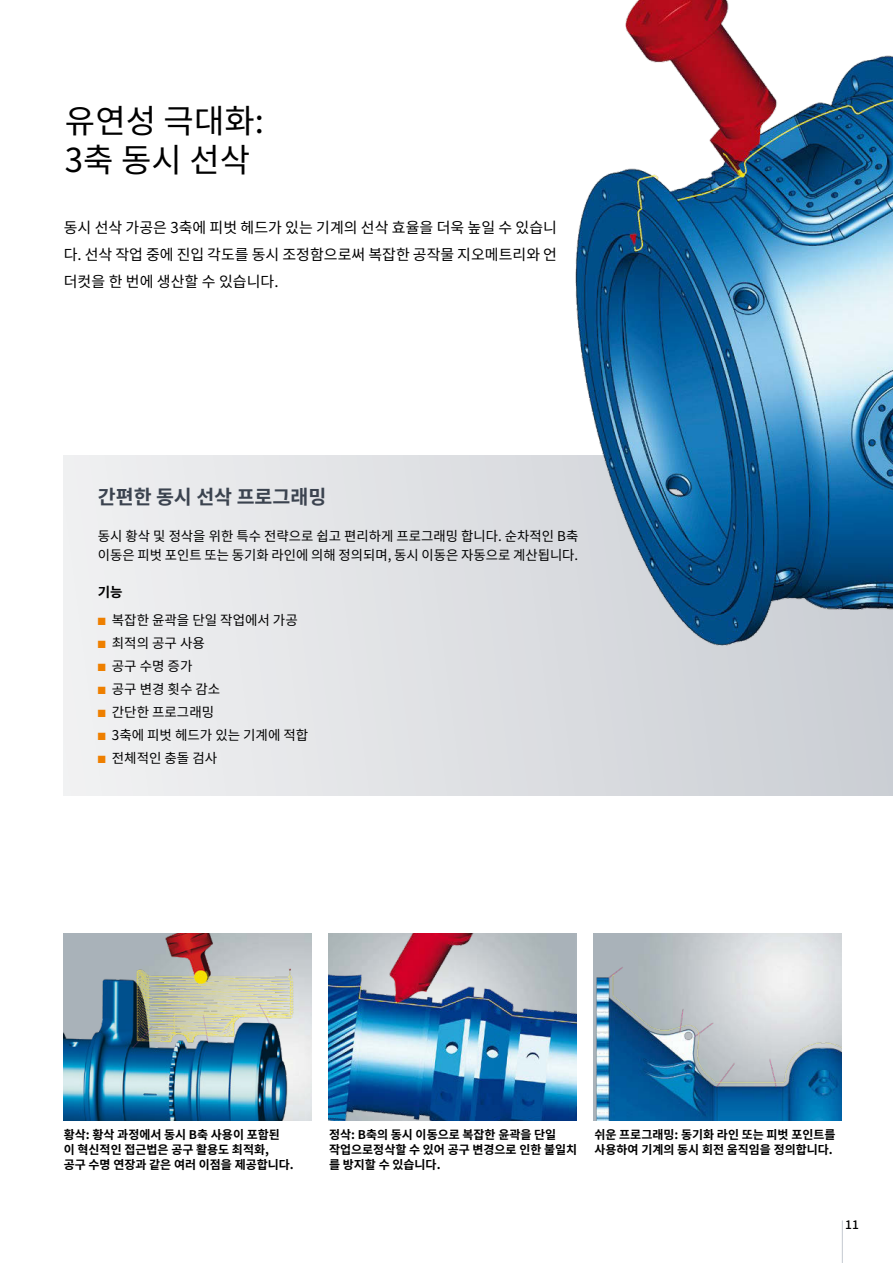
<style>
.page{position:relative;width:893px;height:1263px;background:#fff}
.page>*{position:absolute;margin:0;border:0;box-sizing:border-box;transform-origin:0 0}
.t1{font:33px/39.6px "Noto Sans CJ Kkr";color:#000}
.t2{font:700 19.5px "Noto Sans CJ Kkr";color:#3b434f}
.t3{font:15px/27px "Noto Sans CJ Kkr";color:#000;text-align:justify}
.t4{font:13.5px/18.8px "Noto Sans CJ Kkr";color:#000}
.t5{font:700 13.5px "Noto Sans CJ Kkr";color:#000}
.t6{font:700 12px/15px "Noto Sans CJ Kkr";color:#000}
.t7{font:500 12px "Noto Sans CJ Kkr";color:#000}
.s1{color:#ee7f00}
</style>
<div class="page">
<hr style="left:842px;top:1220px;width:1px;height:43px;background:#c5c9d0">
<div style="left:64px;top:455px;width:829px;height:340px;background:linear-gradient(to right,#f0f1f2,#caced4)"></div>
<img style="left:543px;top:0;width:350px;height:676px">
<img style="left:64px;top:933px;width:244px;height:187px">
<img style="left:329px;top:933px;width:248px;height:187px">
<img style="left:594px;top:960px;width:248px;height:160px">
<h1 class="t1" style="left:65px;top:101px;width:201px">유연성 극대화:<br>3축 동시 선삭</h1>
<p class="t3" style="left:64px;top:214px;width:495px">동시 선삭 가공은 3축에 피벗 헤드가 있는 기계의 선삭 효율을 더욱 높일 수 있습니 다. 선삭 작업 중에 진입 각도를 동시 조정함으로써 복잡한 공작물 지오메트리와 언 더컷을 한 번에 생산할 수 있습니다.</p>
<h2 class="t2" style="left:98px;top:485px;width:230px">간편한 동시 선삭 프로그래밍</h2>
<p class="t4" style="left:98px;top:527px;width:482px">동시 황삭 및 정삭을 위한 특수 전략으로 쉽고 편리하게 프로그래밍 합니다. 순차적인 B축 이동은 피벗 포인트 또는 동기화 라인에 의해 정의되며, 동시 이동은 자동으로 계산됩니다.</p>
<p class="t5" style="left:98px;top:585px;width:26px">기능</p>
<p class="t4" style="left:98px;top:610px;width:202px"><span class="s1">■</span> 복잡한 윤곽을 단일 작업에서 가공</p>
<p class="t4" style="left:98px;top:633px;width:109px"><span class="s1">■</span> 최적의 공구 사용</p>
<p class="t4" style="left:98px;top:656px;width:96px"><span class="s1">■</span> 공구 수명 증가</p>
<p class="t4" style="left:98px;top:679px;width:124px"><span class="s1">■</span> 공구 변경 횟수 감소</p>
<p class="t4" style="left:98px;top:702px;width:118px"><span class="s1">■</span> 간단한 프로그래밍</p>
<p class="t4" style="left:98px;top:725px;width:212px"><span class="s1">■</span> 3축에 피벗 헤드가 있는 기계에 적합</p>
<p class="t4" style="left:98px;top:748px;width:121px"><span class="s1">■</span> 전체적인 충돌 검사</p>
<p class="t6" style="left:64px;top:1127px;width:232px">황삭: 황삭 과정에서 동시 B축 사용이 포함된 이 혁신적인 접근법은 공구 활용도 최적화, 공구 수명 연장과 같은 여러 이점을 제공합니다.</p>
<p class="t6" style="left:329px;top:1127px;width:250px">정삭: B축의 동시 이동으로 복잡한 윤곽을 단일 작업으로정삭할 수 있어 공구 변경으로 인한 불일치 를 방지할 수 있습니다.</p>
<p class="t6" style="left:594px;top:1127px;width:243px">쉬운 프로그래밍: 동기화 라인 또는 피벗 포인트를 사용하여 기계의 동시 회전 움직임을 정의합니다.</p>
<p class="t7" style="left:845px;top:1218px;width:15px">11</p>
</div>
